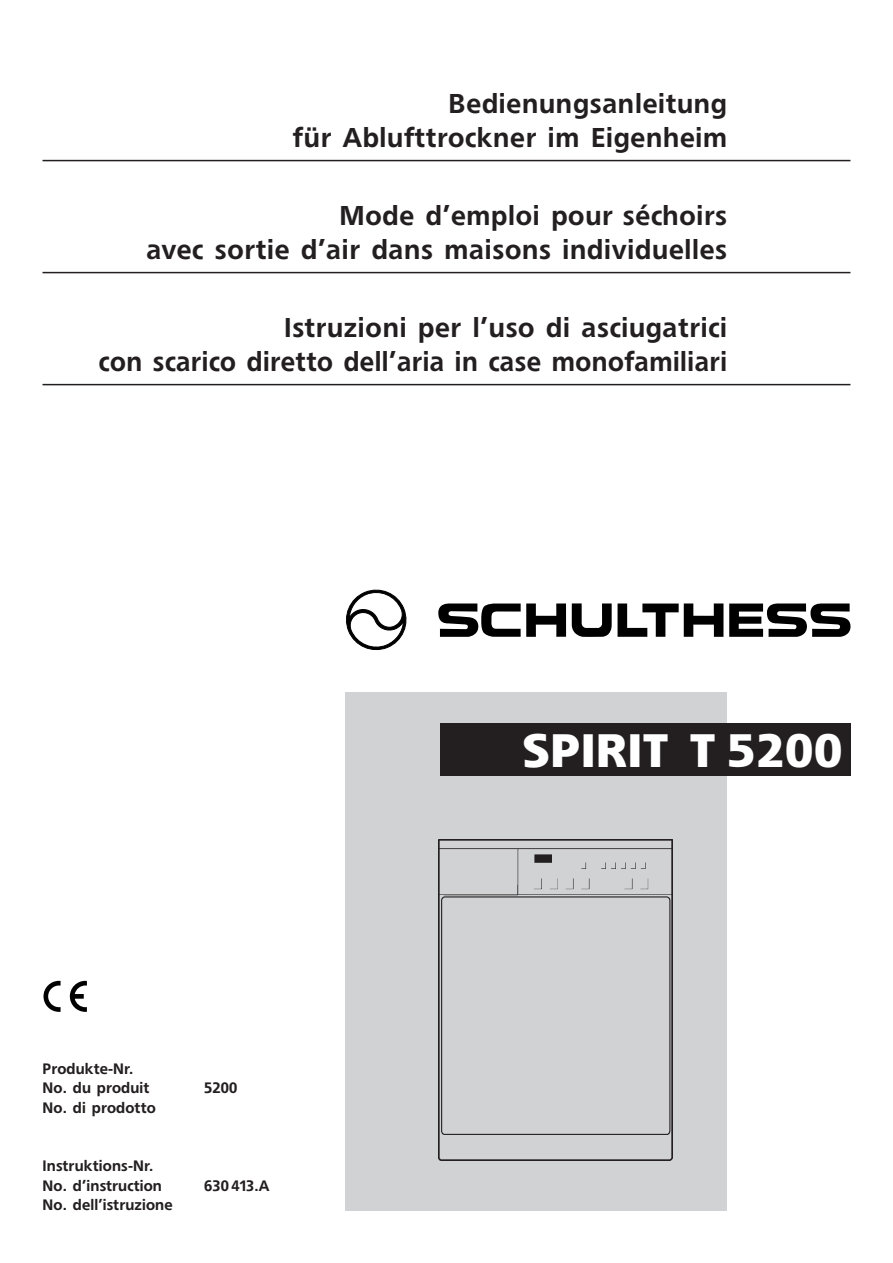
<style>
.page{position:relative;width:893px;height:1263px;background:#fff}
.page>*{position:absolute;margin:0;border:0;box-sizing:border-box;transform-origin:0 0}
.t1{font:700 46.5px "Freeborn SB";letter-spacing:.03em;color:#fff}
.t2{font:500 27px/34.5px "Freeborn SB";letter-spacing:.025em;color:#231f20;text-align:right}
.t3{font:500 15px/19.5px "Freeborn SB";letter-spacing:.01em;color:#231f20}
</style>
<div class="page">
<svg style="left:346px;top:589px;width:61px;height:62px"></svg>
<svg style="left:438px;top:603px;width:128px;height:34px"></svg>
<svg style="left:729px;top:603px;width:121px;height:34px"></svg>
<svg style="left:572px;top:603px;width:151px;height:34px"></svg>
<div style="left:345px;top:692px;width:382px;height:519px;background:#d1d2d4"></div>
<img style="left:438px;top:839px;width:235px;height:321px">
<div style="left:440px;top:723px;width:410px;height:53px;background:#231f20"></div>
<svg style="left:43px;top:981px;width:18px;height:31px"></svg>
<svg style="left:70px;top:981px;width:17px;height:31px"></svg>
<hr style="left:43px;top:160px;width:807px;height:1px;background:#231f20">
<hr style="left:43px;top:272px;width:807px;height:1px;background:#231f20">
<hr style="left:43px;top:384px;width:807px;height:1px;background:#231f20">
<p class="t2" style="left:293px;top:87px;width:436px">Bedienungsanleitung<br>für Ablufttrockner im Eigenheim</p>
<p class="t2" style="left:146px;top:199px;width:582px">Mode d’emploi pour séchoirs<br>avec sortie d’air dans maisons individuelles</p>
<p class="t2" style="left:99px;top:311px;width:630px">Istruzioni per l’uso di asciugatrici<br>con scarico diretto dell’aria in case monofamiliari</p>
<p class="t3" style="left:43px;top:1059px;width:108px">Produkte-Nr.<br>No. du produit</p>
<p class="t3" style="left:43px;top:1098px;width:115px">No. di prodotto</p>
<p class="t3" style="left:43px;top:1157px;width:121px">Instruktions-Nr.<br>No. d’instruction</p>
<p class="t3" style="left:43px;top:1196px;width:132px">No. dell’istruzione</p>
<p class="t3" style="left:204px;top:1079px;width:35px">5200</p>
<p class="t3" style="left:204px;top:1176px;width:67px">630 413.A</p>
<h1 class="t1" style="left:522px;top:727px;width:321px">SPIRIT T 5200</h1>
</div>
